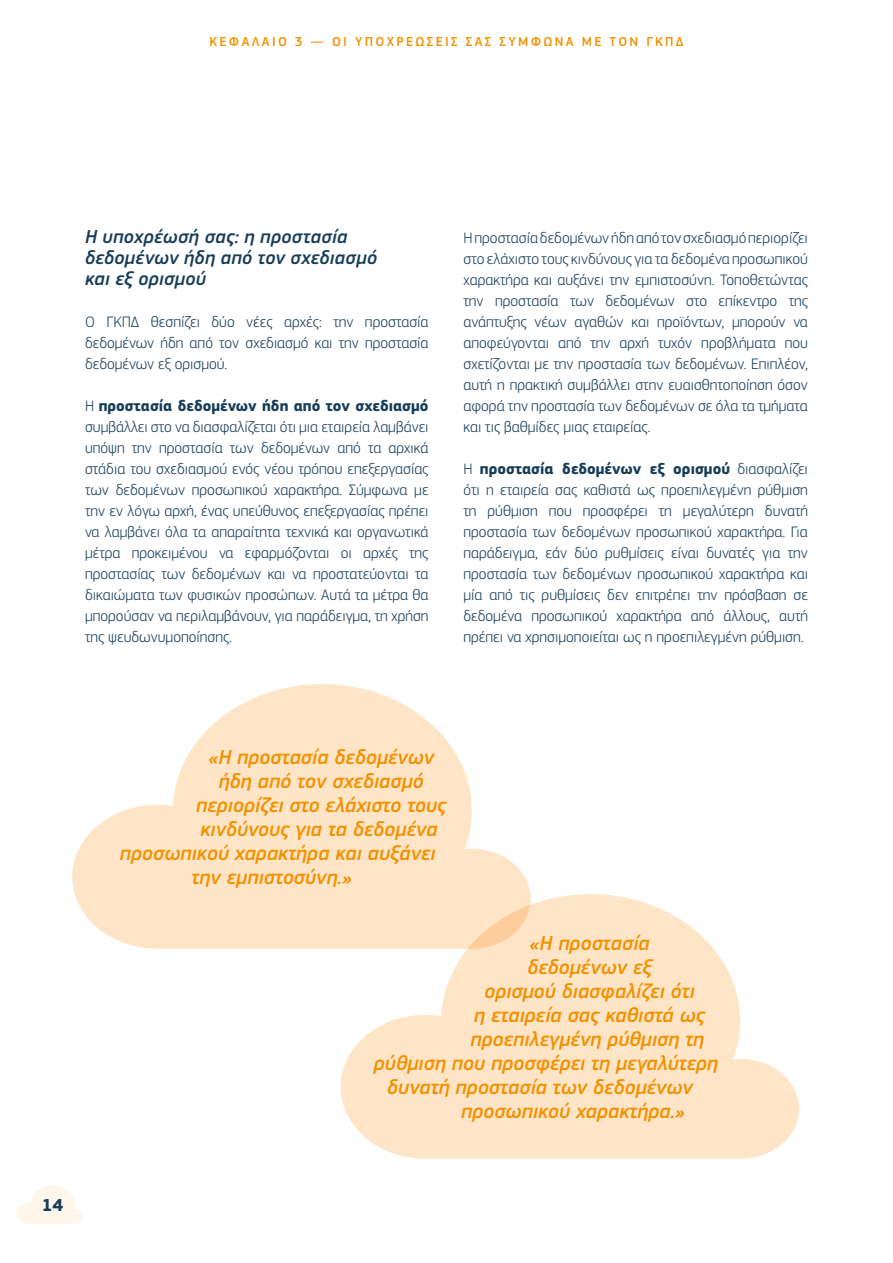
<style>
.page{position:relative;width:893px;height:1263px;background:#fff}
.page>*{position:absolute;margin:0;border:0;box-sizing:border-box;transform-origin:0 0}
.t1{font:italic 500 21px "EC Square Sans Pro";color:#f39100}
.Title_3{font:italic 500 19.5px/21px "EC Square Sans Pro";letter-spacing:.01em;color:#163c58}
.t2{font:700 18px "EC Square Sans Pro";color:#163c58}
.Body{font:300 15.75px/21px "EC Square Sans Pro";color:#163c58;text-align:justify}
.t3{font:500 13.5px "EC Square Sans Pro";letter-spacing:.17em;color:#f39100}
.s1{font-weight:700}
</style>
<div class="page">
<svg style="left:16px;top:1185px;width:67px;height:39px"></svg>
<svg style="left:72px;top:684px;width:459px;height:265px;fill:#fee5c7"></svg>
<svg style="left:341px;top:894px;width:458px;height:265px;fill:#fee5c7"></svg>
<p class="t3" style="left:209px;top:34px;width:21px">Κεφάλαιο</p>
<p class="t3" style="left:295px;top:34px;width:71px">3 — Οι υποχρεώσεις</p>
<p class="t3" style="left:466px;top:34px;width:10px">σας</p>
<p class="t3" style="left:499px;top:34px;width:43px">σύ μφωνα</p>
<p class="t3" style="left:582px;top:34px;width:38px">με τον</p>
<p class="t3" style="left:646px;top:34px;width:39px">ΓΚΠΔ</p>
<h3 class="Title_3" style="left:85px;top:226px;width:294px">Η υποχρέωσή σας: η προστασία δεδομένων ήδη από τον σχεδιασμό και εξ ορισμού</h3>
<p class="Body" style="left:85px;top:311px;width:345px">Ο ΓΚΠΔ θεσπίζει δύο νέες αρχές: την προστασία δεδομένων ήδη από τον σχεδιασμό και την προστασία δεδομένων εξ ορισμού.</p>
<p class="Body" style="left:85px;top:395px;width:345px">Η <span class="s1">προστασία δεδομένων ήδη από τον σχεδιασμό </span>συμβάλλει στο να διασφαλίζεται ότι μια εταιρεία λαμβάνει υπόψη την προστασία των δεδομένων από τα αρχικά στάδια του σχεδιασμού ενός νέου τρόπου επεξεργασίας των δεδομένων προσωπικού χαρακτήρα. Σύμφωνα με την εν λόγω αρχή, ένας υπεύθυνος επεξεργασίας πρέπει να λαμβάνει όλα τα απαραίτητα τεχνικά και οργανωτικά μέτρα προκειμένου να εφαρμόζονται οι αρχές της προστασίας των δεδομένων και να προστατεύονται τα δικαιώματα των φυσικών προσώπων. Αυτά τα μέτρα θα μπορούσαν να περιλαμβάνουν, για παράδειγμα, τη χρήση της ψευδωνυμοποίησης.</p>
<p class="Body" style="left:463px;top:227px;width:346px">Η προστασία δεδομένων ήδη από τον σχεδιασμό περιορίζει στο ελάχιστο τους κινδύνους για τα δεδομένα προσωπικού χαρακτήρα και αυξάνει την εμπιστοσύνη. Τοποθετώντας την προστασία των δεδομένων στο επίκεντρο της ανάπτυξης νέων αγαθών και προϊόντων, μπορούν να αποφεύγονται από την αρχή τυχόν προβλήματα που σχετίζονται με την προστασία των δεδομένων. Επιπλέον, αυτή η πρακτική συμβάλλει στην ευαισθητοποίηση όσον αφορά την προστασία των δεδομένων σε όλα τα τμήματα και τις βαθμίδες μιας εταιρείας.</p>
<p class="Body" style="left:463px;top:458px;width:346px">Η <span class="s1">προστασία δεδομένων εξ ορισμού</span> διασφαλίζει ότι η εταιρεία σας καθιστά ως προεπιλεγμένη ρύθμιση τη ρύθμιση που προσφέρει τη μεγαλύτερη δυνατή προστασία των δεδομένων προσωπικού χαρακτήρα. Για παράδειγμα, εάν δύο ρυθμίσεις είναι δυνατές για την προστασία των δεδομένων προσωπικού χαρακτήρα και μία από τις ρυθμίσεις δεν επιτρέπει την πρόσβαση σε δεδομένα προσωπικού χαρακτήρα από άλλους, αυτή πρέπει να χρησιμοποιείται ως η προεπιλεγμένη ρύθμιση.</p>
<p class="t2" style="left:42px;top:1194px;width:23px">14</p>
<h1 class="t1" style="left:208px;top:745px;width:227px">«Η προστασία δεδομένων</h1>
<h1 class="t1" style="left:219px;top:769px;width:206px">ήδη από τον σχεδιασμό</h1>
<h1 class="t1" style="left:196px;top:793px;width:252px">περιορίζει στο ελάχιστο τους</h1>
<h1 class="t1" style="left:200px;top:817px;width:239px">κινδύνους για τα δεδομένα</h1>
<h1 class="t1" style="left:120px;top:841px;width:317px">προσωπικού χαρακτήρα και αυξάνει</h1>
<h1 class="t1" style="left:191px;top:865px;width:162px">την εμπιστοσύνη.»</h1>
<h1 class="t1" style="left:529px;top:931px;width:122px">«Η προστασία</h1>
<h1 class="t1" style="left:527px;top:955px;width:126px">δεδομένων εξ</h1>
<h1 class="t1" style="left:484px;top:979px;width:212px">ορισμού διασφαλίζει ότι</h1>
<h1 class="t1" style="left:474px;top:1003px;width:232px">η εταιρεία σας καθιστά ως</h1>
<h1 class="t1" style="left:470px;top:1027px;width:235px">προεπιλεγμένη ρύθμιση τη</h1>
<h1 class="t1" style="left:374px;top:1051px;width:346px">ρύθμιση που προσφέρει τη μεγαλύτερη</h1>
<h1 class="t1" style="left:387px;top:1075px;width:307px">δυνατή προστασία των δεδομένων</h1>
<h1 class="t1" style="left:461px;top:1099px;width:226px">προσωπικού χαρακτήρα.»</h1>
</div>
